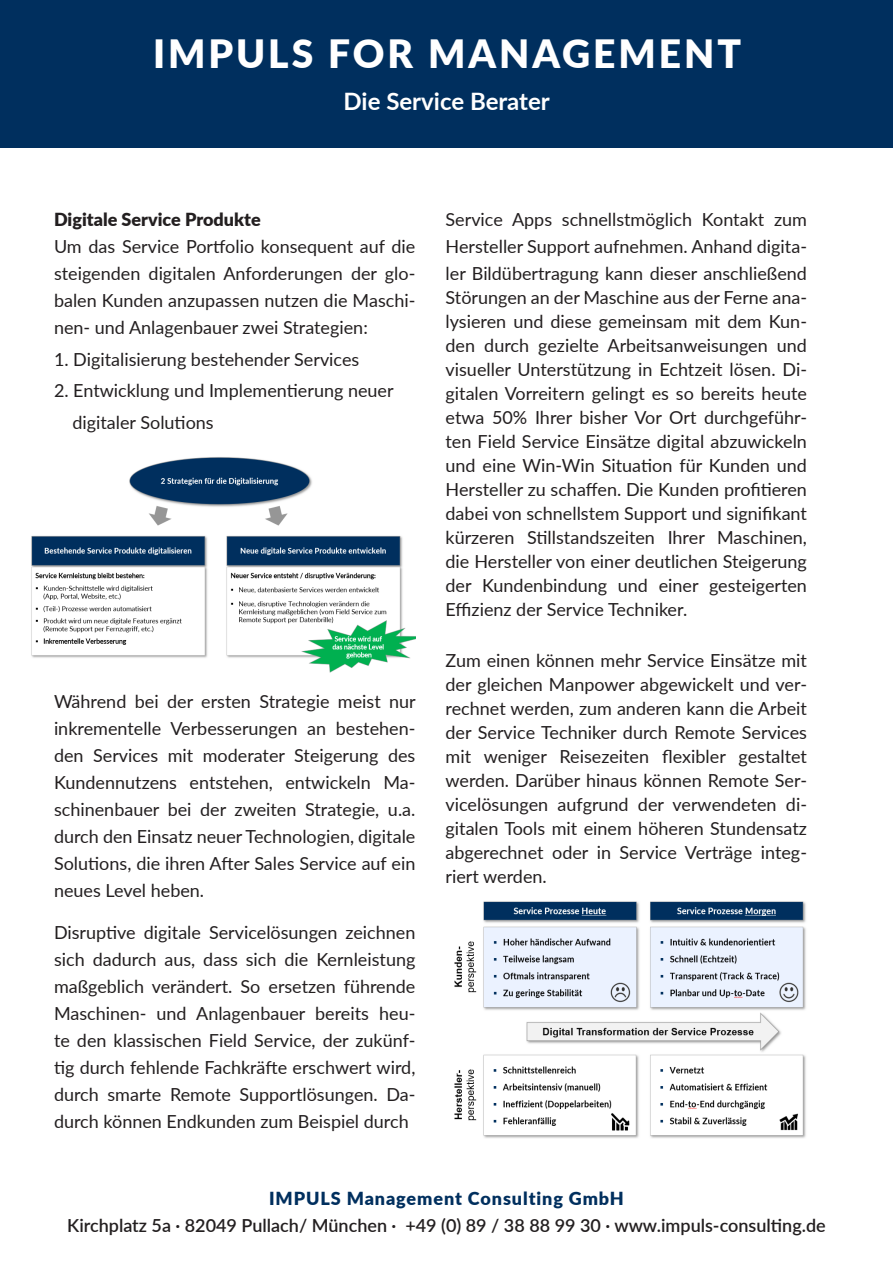
<style>
.page{position:relative;width:893px;height:1263px;background:#fff}
.page>*{position:absolute;margin:0;border:0;box-sizing:border-box;transform-origin:0 0}
.t1{font:900 39px "Lato";letter-spacing:.075em;color:#fff}
.t2{font:700 24px "Lato";color:#fff}
.t3{font:18px/24px "Lato";color:#231f20;text-align:justify}
.t4{font:600 18px "Lato";color:#231f20}
.t5{font:900 18px "Lato";letter-spacing:.05em;color:#002f5e}
.t6{font:900 18px "Lato";color:#231f20}
</style>
<div class="page">
<img style="left:31px;top:457px;width:384px;height:216px">
<img style="left:454px;top:901px;width:352px;height:237px">
<div style="left:0;top:0;width:893px;height:148px;background:#002f5e"></div>
<p class="t1" style="left:153px;top:24px;width:590px">IMPULS FOR MANAGEMENT</p>
<p class="t2" style="left:344px;top:84px;width:208px">Die Service Berater</p>
<p class="t6" style="left:54px;top:206px;width:208px">Digitale Service Produkte</p>
<p class="t3" style="left:54px;top:232px;width:363px;line-height:27px">Um das Service Portfolio konsequent auf die steigenden digitalen Anforderungen der glo&shy;balen Kunden anzupassen nutzen die Maschi&shy;nen- und Anlagenbauer zwei Strategien:</p>
<p class="t3" style="left:54px;top:346px;width:307px">1. Digitalisierung bestehender Services</p>
<p class="t3" style="left:54px;top:378px;width:341px">2. Entwicklung und Implementierung neuer</p>
<p class="t3" style="left:72px;top:409px;width:143px">digitaler Solutions</p>
<p class="t3" style="left:54px;top:687px;width:363px;line-height:27px">Während bei der ersten Strategie meist nur inkrementelle Verbesserungen an bestehen&shy;den Services mit moderater Steigerung des Kundennutzens entstehen, entwickeln Ma&shy;schinenbauer bei der zweiten Strategie, u.a. durch den Einsatz neuer Technologien, digitale Solutions, die ihren After Sales Service auf ein neues Level heben.</p>
<p class="t3" style="left:54px;top:918px;width:363px;line-height:27px">Disruptive digitale Servicelösungen zeichnen sich dadurch aus, dass sich die Kernleistung maßgeblich verändert. So ersetzen führende Maschinen- und Anlagenbauer bereits heu&shy;te den klassischen Field Service, der zukünf&shy;tig durch fehlende Fachkräfte erschwert wird, durch smarte Remote Supportlösungen. Da&shy;durch können Endkunden zum Beispiel durch</p>
<p class="t3" style="left:446px;top:205px;width:363px;line-height:27px">Service Apps schnellstmöglich Kontakt zum Hersteller Support aufnehmen. Anhand digita&shy;ler Bildübertragung kann dieser anschließend</p>
<p class="t3" style="left:446px;top:285px;width:363px">Störungen an der Maschine aus der Ferne ana&shy;lysieren und diese gemeinsam mit dem Kun&shy;den durch gezielte Arbeitsanweisungen und visueller Unterstützung in Echtzeit lösen. Di&shy;gitalen Vorreitern gelingt es so bereits heute etwa 50% Ihrer bisher Vor Ort durchgeführ&shy;ten Field Service Einsätze digital abzuwickeln und eine Win-Win Situation für Kunden und Hersteller zu schaffen. Die Kunden profitieren dabei von schnellstem Support und signifikant kürzeren Stillstandszeiten Ihrer Maschinen, die Hersteller von einer deutlichen Steigerung der Kundenbindung und einer gesteigerten Effizienz der Service Techniker.</p>
<p class="t3" style="left:446px;top:648px;width:363px">Zum einen können mehr Service Einsätze mit der gleichen Manpower abgewickelt und ver&shy;rechnet werden, zum anderen kann die Arbeit der Service Techniker durch Remote Services mit weniger Reisezeiten flexibler gestaltet werden. Darüber hinaus können Remote Ser&shy;vicelösungen aufgrund der verwendeten di&shy;gitalen Tools mit einem höheren Stundensatz abgerechnet oder in Service Verträge integ&shy;riert werden.</p>
<p class="t5" style="left:269px;top:1185px;width:356px">IMPULS Management Consulting GmbH</p>
<p class="t4" style="left:67px;top:1212px;width:760px">Kirchplatz 5a · 82049 Pullach/ München · +49 (0) 89 / 38 88 99 30 · www.impuls-consulting.de</p>
</div>
